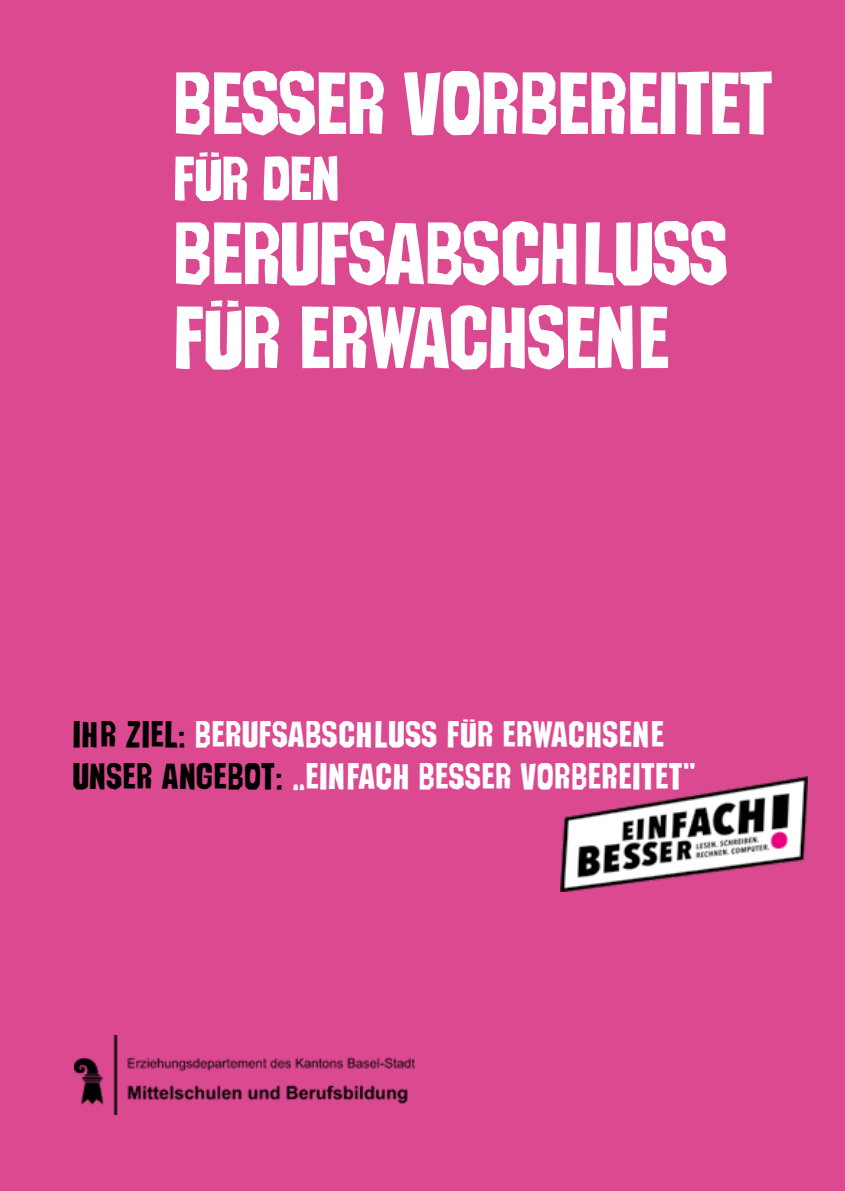
<style>
.page{position:relative;width:845px;height:1191px;background:#db4a91}
.page>*{position:absolute;margin:0;border:0;box-sizing:border-box;transform-origin:0 0}
.t1{font:88px/84px "LES FONT";letter-spacing:-.02em;color:#fff}
.t2{font:62px "LES FONT";letter-spacing:-.03em;color:#fff}
.t3{font:36px/42px "LES FONT";letter-spacing:.01em;color:#fff}
.s1{color:#000}
</style>
<div class="page">
<img style="left:561px;top:777px;width:246px;height:114px">
<img style="left:74px;top:1035px;width:340px;height:79px">
<h1 class="t1" style="left:172px;top:67px;width:602px">BESSER VORBEREITET</h1>
<h2 class="t2" style="left:172px;top:151px;width:168px">FÜR DEN</h2>
<h1 class="t1" style="left:172px;top:217px;width:557px">BERUFSABSCHLUSS<br>FÜR ERWACHSENE</h1>
<p class="t3" style="left:72px;top:715px;width:624px"><span class="s1">IHR ZIEL:</span> BERUFSABSCHLUSS FÜR ERWACHSENE<br><span class="s1">UNSER ANGEBOT:</span> „EINFACH BESSER VORBEREITET“</p>
</div>
